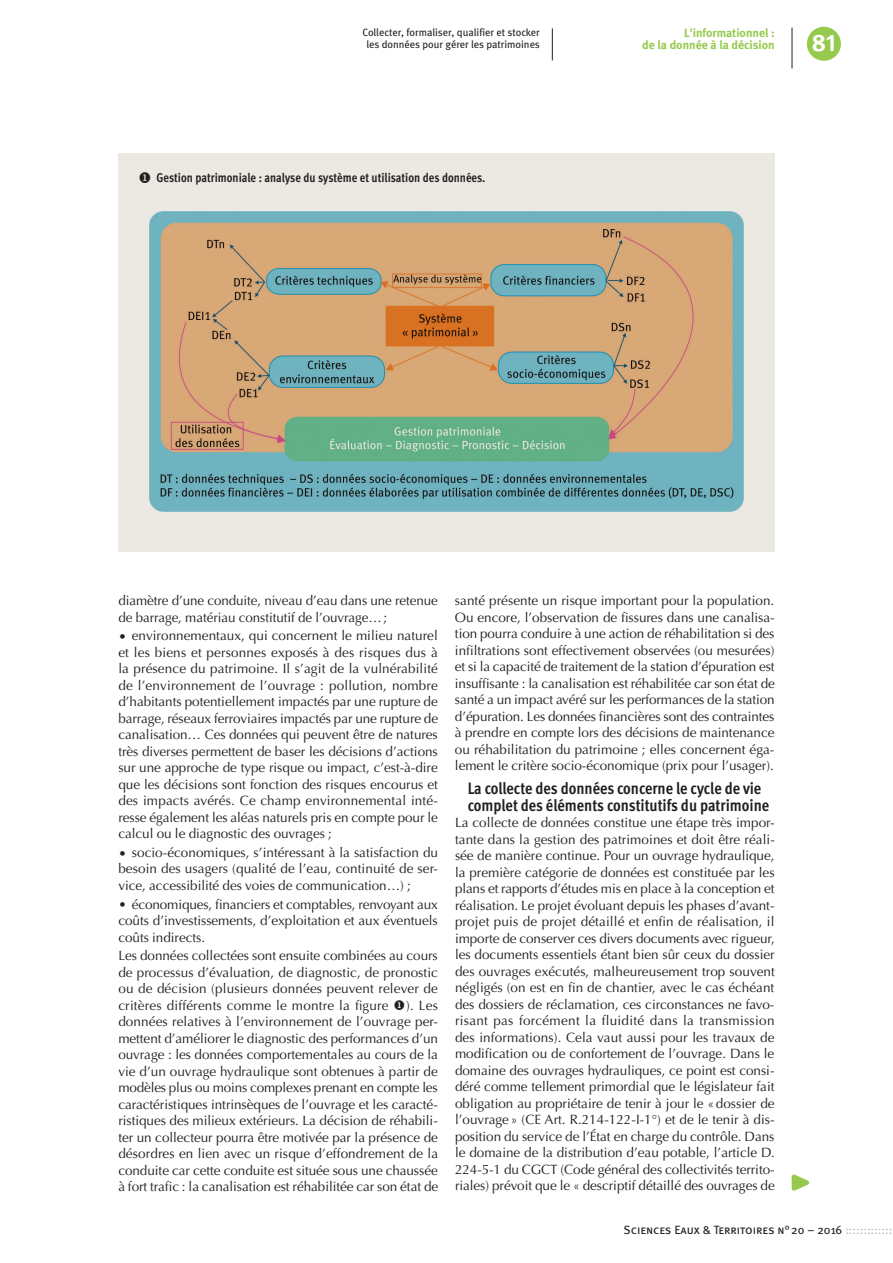
<style>
.page{position:relative;width:893px;height:1263px;background:#fff}
.page>*{position:absolute;margin:0;border:0;box-sizing:border-box;transform-origin:0 0}
.t1{font:24px "Meta Bold Caps Expert";color:#fff}
.t2{font:700 16.5px/17px "Meta Cond OT";color:#231f20}
.t3{font:13.5px/16.5px "Optima";letter-spacing:-.005em;color:#231f20;text-align:justify}
.t4{font:700 12.75px "Meta Cond OT";color:#231f20}
.t5{font:12px "Meta Book Caps";color:#231f20}
.t6{font:700 12px/12px "Meta";color:#96ca4e;text-align:right}
.t7{font:10.5px/12px "Meta Book LF";color:#231f20;text-align:center}
.s1{color:#bcbdc0}
</style>
<div class="page">
<div style="left:807px;top:27px;width:34px;height:34px;background:#96ca4e;border-radius:50%"></div>
<hr style="left:792px;top:28px;width:1px;height:40px;background:#231f20">
<div style="left:118px;top:153px;width:657px;height:398px;background:#ece9e3"></div>
<svg style="left:791px;top:1174px;width:19px;height:17px"></svg>
<hr style="left:552px;top:28px;width:1px;height:32px;background:#231f20">
<img style="left:150px;top:212px;width:593px;height:300px">
<p class="t7" style="left:362px;top:26px;width:179px">Collecter, formaliser, qualifier et stocker les données pour gérer les patrimoines</p>
<p class="t4" style="left:139px;top:169px;width:348px">◆ Gestion patrimoniale : analyse du système et utilisation des données.</p>
<p class="t6" style="left:642px;top:27px;width:134px">L'informationnel :<br>de la donnée à la décision</p>
<h1 class="t1" style="left:812px;top:28px;width:26px">81</h1>
<p class="t3" style="left:118px;top:592px;width:321px">diamètre d’une conduite, niveau d’eau dans une retenue de barrage, matériau constitutif de l’ouvrage…;</p>
<p class="t3" style="left:118px;top:628px;width:321px">• environnementaux, qui concernent le milieu naturel et les biens et personnes exposés à des risques dus à la présence du patrimoine. Il s’agit de la vulnérabilité de l’environnement de l’ouvrage : pollution, nombre d’habitants potentiellement impactés par une rupture de barrage, réseaux ferroviaires impactés par une rupture de canalisation… Ces données qui peuvent être de natures très diverses permettent de baser les décisions d’actions sur une approche de type risque ou impact, c’est-à-dire que les décisions sont fonction des risques encourus et des impacts avérés. Ce champ environnemental inté&shy;resse également les aléas naturels pris en compte pour le calcul ou le diagnostic des ouvrages ;</p>
<p class="t3" style="left:118px;top:844px;width:321px">• socio-économiques, s’intéressant à la satisfaction du besoin des usagers (qualité de l’eau, continuité de ser&shy;vice, accessibilité des voies de communication…) ;</p>
<p class="t3" style="left:118px;top:896px;width:321px">• économiques, financiers et comptables, renvoyant aux coûts d’investissements, d’exploitation et aux éventuels coûts indirects.</p>
<p class="t3" style="left:118px;top:947px;width:321px">Les données collectées sont ensuite combinées au cours de processus d’évaluation, de diagnostic, de pronostic ou de décision (plusieurs données peuvent relever de critères différents comme le montre la figure ◆). Les données relatives à l’environnement de l’ouvrage per&shy;mettent d’améliorer le diagnostic des performances d’un ouvrage : les données comportementales au cours de la vie d’un ouvrage hydraulique sont obtenues à partir de modèles plus ou moins complexes prenant en compte les caractéristiques intrinsèques de l’ouvrage et les caracté&shy;ristiques des milieux extérieurs. La décision de réhabili&shy;ter un collecteur pourra être motivée par la présence de désordres en lien avec un risque d’effondrement de la conduite car cette conduite est située sous une chaussée à fort trafic : la canalisation est réhabilitée car son état de</p>
<p class="t3" style="left:455px;top:592px;width:321px">santé présente un risque important pour la population.<br>Ou encore, l’observation de fissures dans une canalisa&shy;tion pourra conduire à une action de réhabilitation si des infiltrations sont effectivement observées (ou mesurées) et si la capacité de traitement de la station d’épuration est insuffisante : la canalisation est réhabilitée car son état de santé a un impact avéré sur les performances de la station d’épuration. Les données financières sont des contraintes à prendre en compte lors des décisions de maintenance ou réhabilitation du patrimoine ; elles concernent éga&shy;lement le critère socio-économique (prix pour l’usager).</p>
<p class="t2" style="left:468px;top:780px;width:303px">La collecte des données concerne le cycle de vie complet des éléments constitutifs du patrimoine</p>
<p class="t3" style="left:455px;top:814px;width:321px">La collecte de données constitue une étape très impor&shy;tante dans la gestion des patrimoines et doit être réali&shy;sée de manière continue. Pour un ouvrage hydraulique, la première catégorie de données est constituée par les plans et rapports d’études mis en place à la conception et réalisation. Le projet évoluant depuis les phases d’avant&shy;projet puis de projet détaillé et enfin de réalisation, il importe de conserver ces divers documents avec rigueur, les documents essentiels étant bien sûr ceux du dossier des ouvrages exécutés, malheureusement trop souvent négligés (on est en fin de chantier, avec le cas échéant des dossiers de réclamation, ces circonstances ne favo&shy;risant pas forcément la fluidité dans la transmission des informations). Cela vaut aussi pour les travaux de modification ou de confortement de l’ouvrage. Dans le domaine des ouvrages hydrauliques, ce point est consi&shy;déré comme tellement primordial que le législateur fait obligation au propriétaire de tenir à jour le «dossier de l’ouvrage » (CE Art. R.214-122-I-1°) et de le tenir à dis&shy;position du service de l’État en charge du contrôle. Dans le domaine de la distribution d’eau potable, l’article D.<br>224-5-1 du CGCT (Code général des collectivités territo&shy;riales) prévoit que le « descriptif détaillé des ouvrages de</p>
<p class="t5" style="left:624px;top:1223px;width:270px">Sciences Eaux &amp; Territoires n°20 – 2016 <span class="s1">:::::::::::::</span></p>
</div>
